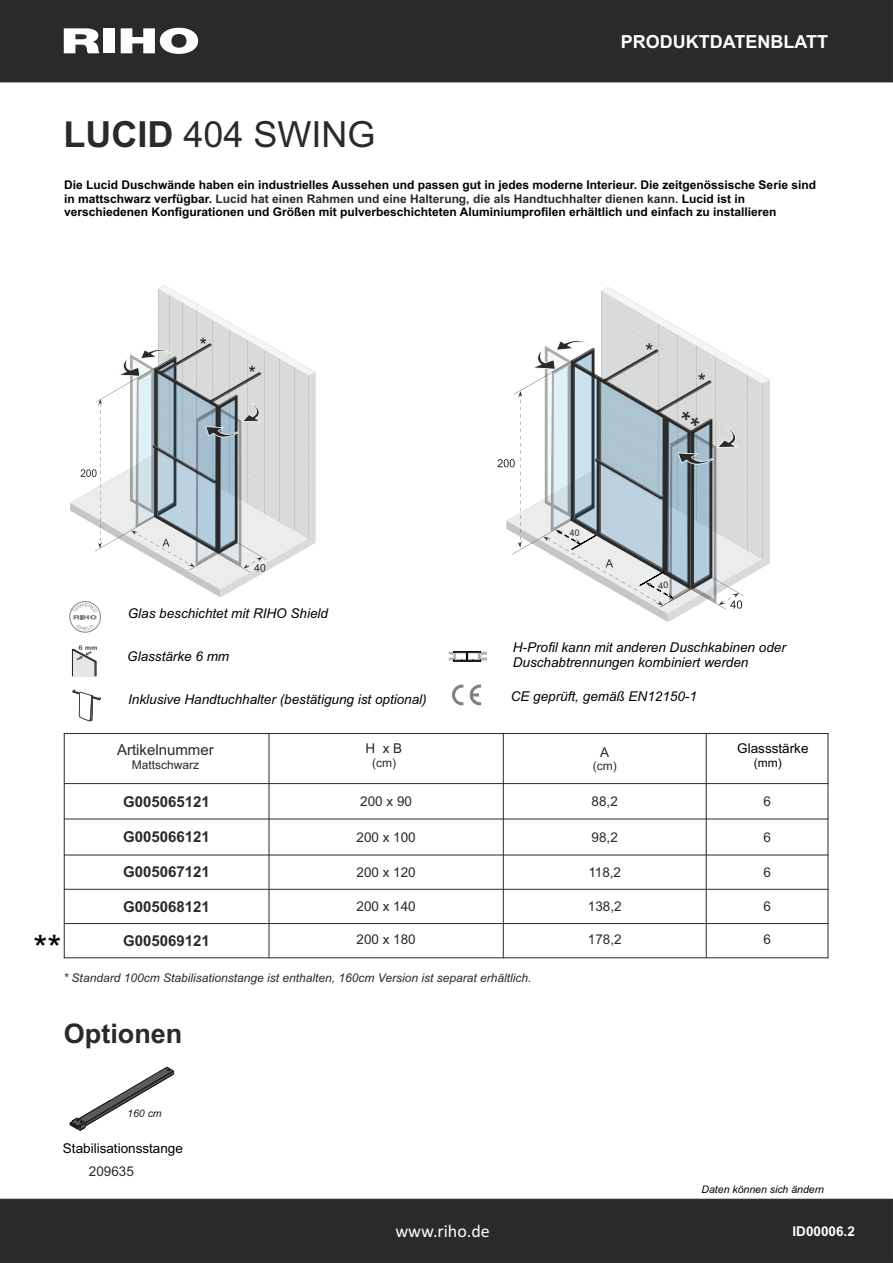
<style>
.page{position:relative;width:893px;height:1263px;background:#fff}
.page>*{position:absolute;margin:0;border:0;box-sizing:border-box;transform-origin:0 0}
.t1{font:36px "Arial";color:#2b2a29}
.t2{font:36px "Arial";color:#000}
.t3{font:700 27px "Arial";color:#2b2a29}
.t4{font:700 18px "Arial";color:#fefefe}
.t5{font:18px "Calibri";color:#fefefe}
.t6{font:700 15px "Arial";color:#2b2a29}
.t7{font:15px "Arial";color:#2b2a29}
.t8{font:italic 13.5px/15.1px "Arial";color:#000}
.t9{font:13.5px "Arial";color:#2b2a29}
.t10{font:13.5px "Arial";color:#000}
.t11{font:700 13.5px "Arial";color:#fefefe}
.t12{font:700 12px/13.4px "Arial";color:#000}
.t13{font:italic 12px "Arial";color:#2b2a29}
.t14{font:12px "Arial";color:#2b2a29}
.t15{font:12px "Arial";color:#000}
.t16{font:italic 10.5px "Arial";color:#000}
.t17{font:italic 10.5px "Arial";color:#201f20}
.s1{font-weight:700}
.s2{color:#2b2a29}
</style>
<div class="page">
<div style="left:0;top:0;width:893px;height:83px;background:#2b2a29"></div>
<div style="left:0;top:1198px;width:893px;height:65px;background:#2b2a29"></div>
<div style="left:103px;top:28px;width:12px;height:25px;background:#fefefe"></div>
<svg style="left:121px;top:28px;width:77px;height:26px"></svg>
<svg style="left:64px;top:28px;width:35px;height:25px"></svg>
<div style="left:560px;top:11px;width:286px;height:60px;background:#2b2a29"></div>
<div style="left:384px;top:1213px;width:138px;height:39px;background:#2b2a29"></div>
<svg style="left:70px;top:1067px;width:104px;height:64px"></svg>
<hr style="left:315px;top:372px;width:1px;height:170px;background:#c5c6c6">
<svg style="left:70px;top:285px;width:245px;height:312px"></svg>
<hr style="left:770px;top:380px;width:1px;height:183px;background:#c5c6c6">
<svg style="left:469px;top:684px;width:12px;height:21px"></svg>
<svg style="left:452px;top:684px;width:11px;height:21px"></svg>
<svg style="left:449px;top:651px;width:38px;height:11px"></svg>
<div style="left:70px;top:601px;width:31px;height:31px;border:1px solid #808285;border-radius:50%"></div>
<svg style="left:76px;top:625px;width:17px;height:5px"></svg>
<svg style="left:72px;top:603px;width:25px;height:16px"></svg>
<svg style="left:72px;top:645px;width:25px;height:32px"></svg>
<svg style="left:72px;top:689px;width:29px;height:33px"></svg>
<hr style="left:64px;top:733px;width:1px;height:225px;background:#2b2a29">
<hr style="left:269px;top:733px;width:1px;height:225px;background:#2b2a29">
<hr style="left:503px;top:733px;width:1px;height:225px;background:#2b2a29">
<hr style="left:706px;top:733px;width:1px;height:225px;background:#2b2a29">
<hr style="left:827px;top:733px;width:1px;height:225px;background:#2b2a29">
<hr style="left:64px;top:957px;width:764px;height:1px;background:#2b2a29">
<hr style="left:64px;top:923px;width:764px;height:1px;background:#2b2a29">
<hr style="left:64px;top:889px;width:764px;height:1px;background:#2b2a29">
<hr style="left:64px;top:854px;width:764px;height:1px;background:#2b2a29">
<hr style="left:64px;top:818px;width:764px;height:1px;background:#2b2a29">
<hr style="left:64px;top:783px;width:764px;height:1px;background:#2b2a29">
<hr style="left:64px;top:733px;width:764px;height:1px;background:#2b2a29">
<svg style="left:497px;top:287px;width:273px;height:335px"></svg>
<h1 class="t1" style="left:64px;top:121px;width:314px"><span class="s1">LUCID</span> 404 SWING</h1>
<h3 class="t4" style="left:621px;top:35px;width:209px">PRODUKTDATENBLATT</h3>
<p class="t12" style="left:64px;top:179px;width:753px">Die Lucid Duschwände haben ein industrielles Aussehen und passen gut in jedes moderne Interieur. Die zeitgenössische Serie sind in mattschwarz verfügbar. <span class="s2">Lucid hat einen Rahmen und eine Halterung, die als Handtuchhalter dienen kann.</span> Lucid ist in verschiedenen Konfigurationen und Größen mit pulverbeschichteten Aluminiumprofilen erhältlich und einfach zu installieren</p>
<p class="t8" style="left:128px;top:606px;width:202px">Glas beschichtet mit RIHO Shield</p>
<p class="t8" style="left:127px;top:650px;width:104px">Glasstärke 6 mm</p>
<p class="t8" style="left:128px;top:693px;width:300px">Inklusive Handtuchhalter (bestätigung ist optional)</p>
<p class="t8" style="left:511px;top:690px;width:188px">CE geprüft, gemäß EN12150-1</p>
<p class="t8" style="left:513px;top:641px;width:275px">H-Profil kann mit anderen Duschkabinen oder<br>Duschabtrennungen kombiniert werden</p>
<p class="t7" style="left:117px;top:744px;width:98px">Artikelnummer</p>
<p class="t14" style="left:132px;top:760px;width:69px">Mattschwarz</p>
<p class="t9" style="left:365px;top:743px;width:38px">H x B</p>
<p class="t14" style="left:372px;top:758px;width:25px">(cm)</p>
<p class="t9" style="left:600px;top:747px;width:11px">A</p>
<p class="t14" style="left:593px;top:761px;width:25px">(cm)</p>
<p class="t10" style="left:737px;top:743px;width:73px">Glassstärke</p>
<p class="t15" style="left:754px;top:758px;width:29px">(mm)</p>
<p class="t6" style="left:123px;top:795px;width:88px">G005065121</p>
<p class="t9" style="left:360px;top:796px;width:53px">200 x 90</p>
<p class="t9" style="left:592px;top:796px;width:28px">88,2</p>
<p class="t9" style="left:763px;top:796px;width:9px">6</p>
<p class="t6" style="left:123px;top:831px;width:88px">G005066121</p>
<p class="t9" style="left:356px;top:832px;width:61px">200 x 100</p>
<p class="t9" style="left:592px;top:832px;width:28px">98,2</p>
<p class="t9" style="left:763px;top:832px;width:9px">6</p>
<p class="t6" style="left:123px;top:866px;width:88px">G005067121</p>
<p class="t9" style="left:356px;top:867px;width:61px">200 x 120</p>
<p class="t9" style="left:588px;top:867px;width:34px">118,2</p>
<p class="t9" style="left:763px;top:867px;width:9px">6</p>
<p class="t6" style="left:123px;top:901px;width:88px">G005068121</p>
<p class="t9" style="left:356px;top:901px;width:61px">200 x 140</p>
<p class="t9" style="left:588px;top:901px;width:35px">138,2</p>
<p class="t9" style="left:763px;top:901px;width:9px">6</p>
<p class="t6" style="left:123px;top:935px;width:88px">G005069121</p>
<p class="t9" style="left:356px;top:934px;width:61px">200 x 180</p>
<p class="t9" style="left:588px;top:934px;width:35px">178,2</p>
<p class="t9" style="left:763px;top:934px;width:9px">6</p>
<p class="t13" style="left:64px;top:973px;width:469px">* Standard 100cm Stabilisationstange ist enthalten, 160cm Version ist separat erhältlich.</p>
<h2 class="t3" style="left:64px;top:1023px;width:120px">Optionen</h2>
<h1 class="t2" style="left:33px;top:935px;width:30px">**</h1>
<p class="t17" style="left:127px;top:1109px;width:36px">160 cm</p>
<p class="t10" style="left:63px;top:1143px;width:122px">Stabilisationsstange</p>
<p class="t9" style="left:89px;top:1166px;width:47px">209635</p>
<p class="t16" style="left:701px;top:1185px;width:124px">Daten können sich ändern</p>
<h3 class="t5" style="left:395px;top:1224px;width:96px">www.riho.de</h3>
<h3 class="t5" style="left:471px;top:1224px;width:33px">com</h3>
<p class="t11" style="left:792px;top:1226px;width:64px">ID00006.2</p>
</div>
